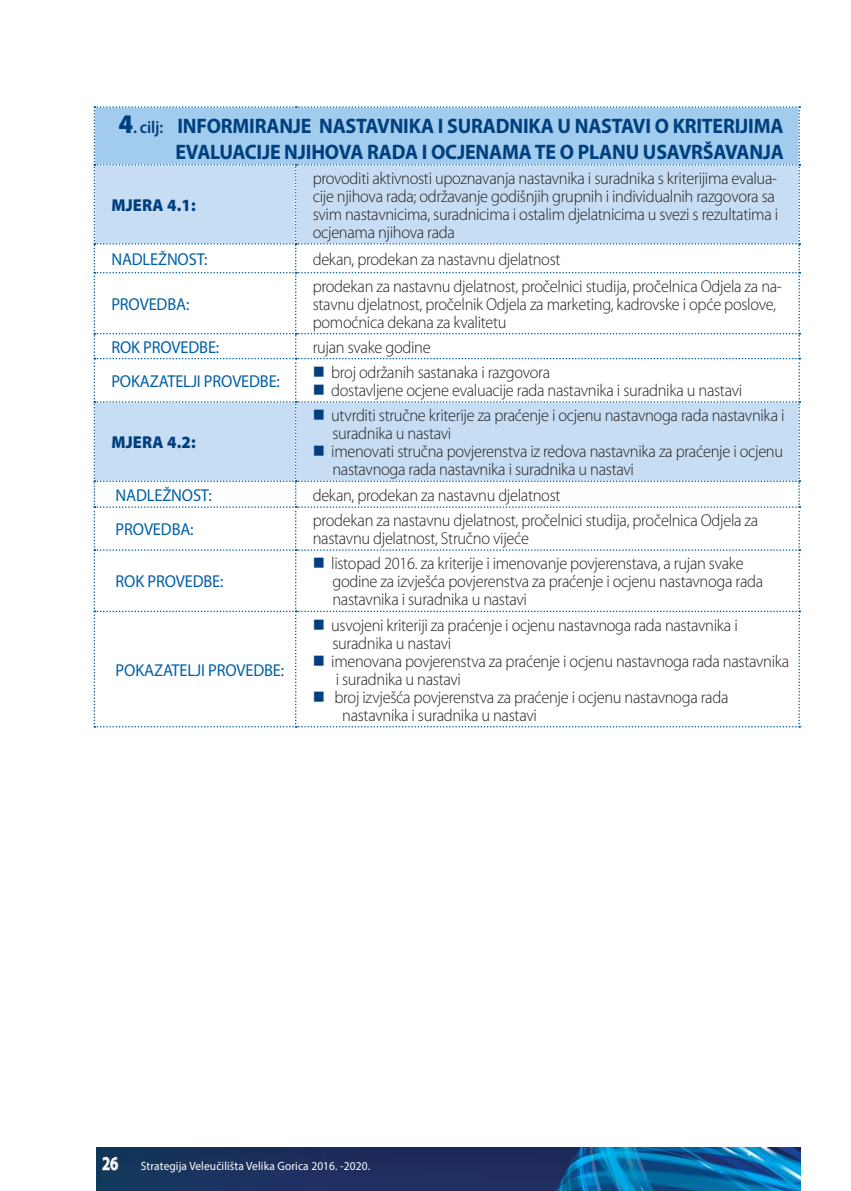
<style>
.page{position:relative;width:851px;height:1191px;background:#fff}
.page>*{position:absolute;margin:0;border:0;box-sizing:border-box;transform-origin:0 0}
.t1{font:700 21px/25.5px "Myriad Pro";letter-spacing:-.01em;color:#003f7f;text-align:right;scale:.95 1}
.t2{font:300 17.25px/18px "Myriad Pro";letter-spacing:-.02em;color:#231f20;scale:.95 1}
.t3{font:17.25px "Myriad Pro";letter-spacing:-.01em;color:#005fa4;scale:.95 1}
.t4{font:900 17.25px "Myriad Pro";letter-spacing:.01em;color:#003f7f;scale:.95 1}
.t5{font:12px "Myriad Pro";letter-spacing:.01em;color:#fff;scale:.95 1}
.s1{font-weight:900;font-size:27px}
.s2{font-weight:600;font-size:17.25px}
.s3{color:#003f7f}
.s4{font-weight:700;font-size:19.5px;color:#808285}
.s5{font-weight:700;font-size:19.5px}
</style>
<div class="page">
<img style="left:97px;top:1147px;width:703px;height:43px">
<svg style="left:94px;top:106px;width:706px;height:621px"></svg>
<p class="t1" style="left:118px;top:116px;width:702px"><span class="s1">4</span><span class="s2">. cilj:</span> INFORMIRANJE NASTAVNIKA I SURADNIKA U NASTAVI O KRITERIJIMA<br>EVALUACIJE NJIHOVA RADA I OCJENAMA TE O PLANU USAVRŠAVANJA</p>
<p class="t4" style="left:111px;top:198px;width:90px">MJERA 4.1:</p>
<p class="t2" style="left:313px;top:171px;width:491px">provoditi aktivnosti upoznavanja nastavnika i suradnika s kriterijima evalua&shy;cije njihova rada; održavanje godišnjih grupnih i individualnih razgovora sa svim nastavnicima, suradnicima i ostalim djelatnicima u svezi s rezultatima i ocjenama njihova rada</p>
<p class="t3" style="left:111px;top:252px;width:103px">NADLEŽNOST:</p>
<p class="t2" style="left:313px;top:252px;width:262px">dekan, prodekan za nastavnu djelatnost</p>
<p class="t3" style="left:111px;top:297px;width:84px">PROVEDBA:</p>
<p class="t2" style="left:313px;top:279px;width:495px">prodekan za nastavnu djelatnost, pročelnici studija, pročelnica Odjela za na&shy;stavnu djelatnost, pročelnik Odjela za marketing, kadrovske i opće poslove, pomoćnica dekana za kvalitetu</p>
<p class="t3" style="left:111px;top:340px;width:115px">ROK PROVEDBE:</p>
<p class="t2" style="left:313px;top:339px;width:126px">rujan svake godine</p>
<p class="t3" style="left:111px;top:374px;width:179px">POKAZATELJI PROVEDBE:</p>
<p class="t2" style="left:313px;top:365px;width:251px"><span class="s3">■</span> broj održanih sastanaka i razgovora</p>
<p class="t2" style="left:313px;top:383px;width:453px"><span class="s3">■</span> dostavljene ocjene evaluacije rada nastavnika i suradnika u nastavi</p>
<p class="t4" style="left:111px;top:436px;width:90px">MJERA 4.2:</p>
<p class="t2" style="left:332px;top:408px;width:477px;text-indent:-20px"><span class="s3">■</span> utvrditi stručne kriterije za praćenje i ocjenu nastavnoga rada nastavnika i suradnika u nastavi</p>
<p class="t2" style="left:332px;top:444px;width:476px;text-indent:-20px"><span class="s3">■</span> imenovati stručna povjerenstva iz redova nastavnika za praćenje i ocjenu nastavnoga rada nastavnika i suradnika u nastavi</p>
<p class="t3" style="left:116px;top:488px;width:103px">NADLEŽNOST:</p>
<p class="t2" style="left:313px;top:487px;width:262px">dekan, prodekan za nastavnu djelatnost</p>
<p class="t3" style="left:116px;top:523px;width:84px">PROVEDBA:</p>
<p class="t2" style="left:313px;top:513px;width:470px">prodekan za nastavnu djelatnost, pročelnici studija, pročelnica Odjela za nastavnu djelatnost, Stručno vijeće</p>
<p class="t3" style="left:116px;top:575px;width:115px">ROK PROVEDBE:</p>
<p class="t2" style="left:332px;top:556px;width:455px;text-indent:-20px"><span class="s3">■</span> listopad 2016. za kriterije i imenovanje povjerenstava, a rujan svake godine za izvješća povjerenstva za praćenje i ocjenu nastavnoga rada nastavnika i suradnika u nastavi</p>
<p class="t3" style="left:116px;top:663px;width:179px">POKAZATELJI PROVEDBE:</p>
<p class="t2" style="left:332px;top:617px;width:428px;text-indent:-20px"><span class="s3">■</span> usvojeni kriteriji za praćenje i ocjenu nastavnoga rada nastavnika i suradnika u nastavi</p>
<p class="t2" style="left:335px;top:653px;width:479px;text-indent:-23px"><span class="s3">■</span> imenovana povjerenstva za praćenje i ocjenu nastavnoga rada nastavnika i suradnika u nastavi</p>
<p class="t2" style="left:342px;top:689px;width:408px;text-indent:-29px"><span class="s3">■</span> broj izvješća povjerenstva za praćenje i ocjenu nastavnoga rada nastavnika i suradnika u nastavi</p>
<p class="t5" style="left:102px;top:1161px;width:283px"><span class="s4">2</span><span class="s5">6</span> Strategija Veleučilišta Velika Gorica 2016. -2020.</p>
</div>
